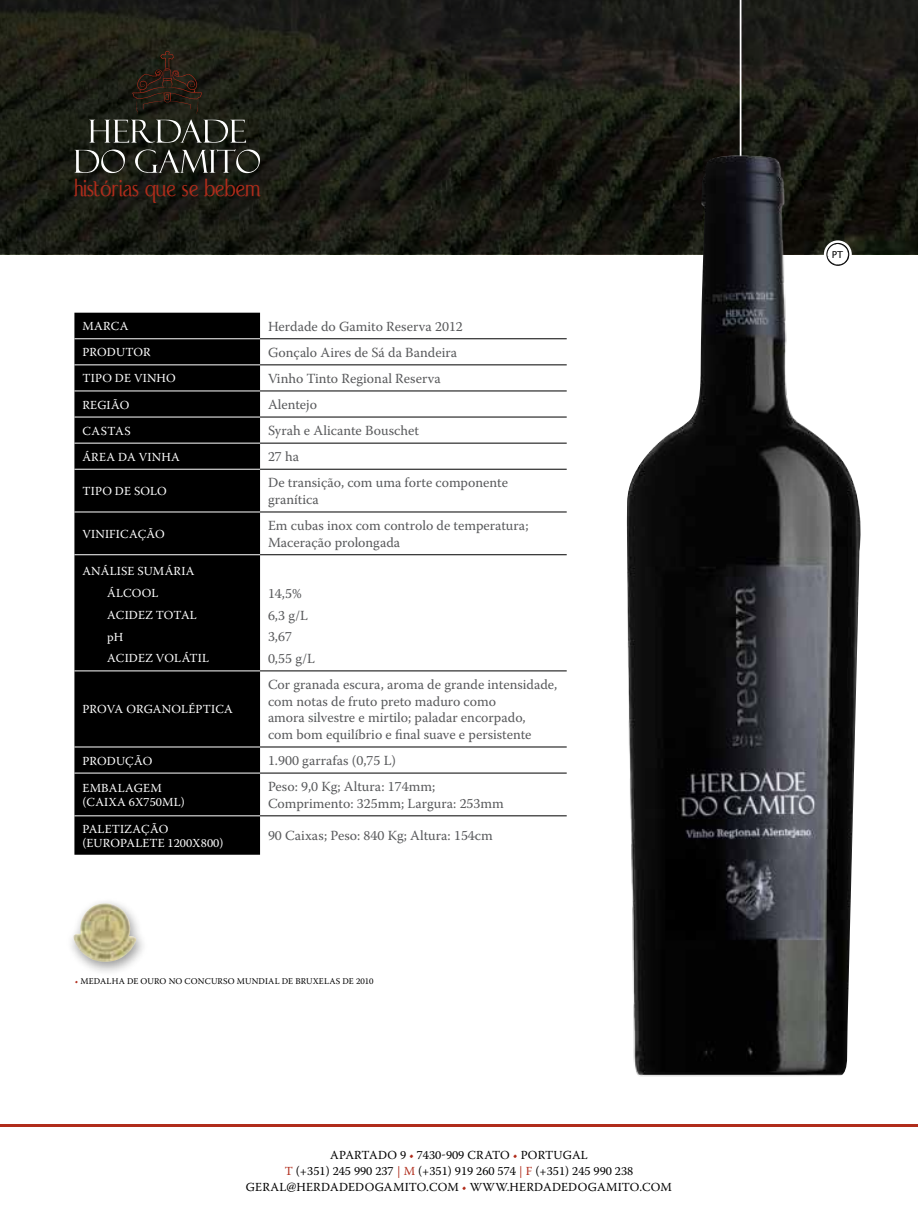
<style>
.page{position:relative;width:918px;height:1216px;background:#fff}
.page>*{position:absolute;margin:0;border:0;box-sizing:border-box;transform-origin:0 0}
.t1{font:26.43px "Port Credit";color:#b02c1b}
.t2{font:13.83px/16.6px "Warnock Pro";color:#58595b}
.t3{font:12.25px/14px "Warnock Pro";letter-spacing:.015em;color:#fff}
.t4{font:12.25px "Warnock Pro";color:#000}
.t5{font:12.25px "Warnock Pro";letter-spacing:.02em;color:#000}
.t6{font:9.45px "Lucida Grande";color:#000}
.t7{font:8.75px "Warnock Pro";letter-spacing:.015em;color:#000}
.s1{color:#b02c1b}
</style>
<div class="page">
<img style="left:0;top:0;width:918px;height:253px">
<svg style="left:74px;top:149px;width:51px;height:24px"></svg>
<svg style="left:135px;top:149px;width:125px;height:24px;background:#474842"></svg>
<svg style="left:89px;top:51px;width:157px;height:92px;background:#2b2b22"></svg>
<hr style="left:0;top:1124px;width:918px;height:2px;background:#b02c1b">
<hr style="left:739px;top:0;width:2px;height:182px;background:#fff">
<div style="left:74px;top:313px;width:186px;height:541px;background:#000"></div>
<hr style="left:74px;top:338px;width:186px;height:1px;background:#fff">
<hr style="left:74px;top:364px;width:186px;height:1px;background:#fff">
<hr style="left:74px;top:390px;width:186px;height:1px;background:#fff">
<hr style="left:74px;top:416px;width:186px;height:1px;background:#fff">
<hr style="left:74px;top:442px;width:186px;height:1px;background:#fff">
<hr style="left:74px;top:468px;width:186px;height:1px;background:#fff">
<hr style="left:74px;top:511px;width:186px;height:1px;background:#fff">
<hr style="left:74px;top:554px;width:186px;height:1px;background:#fff">
<hr style="left:74px;top:670px;width:186px;height:1px;background:#fff">
<hr style="left:74px;top:746px;width:186px;height:1px;background:#fff">
<hr style="left:74px;top:772px;width:186px;height:1px;background:#fff">
<hr style="left:74px;top:815px;width:186px;height:1px;background:#fff">
<hr style="left:260px;top:338px;width:307px;height:1px;background:#000">
<hr style="left:260px;top:364px;width:307px;height:1px;background:#000">
<hr style="left:260px;top:390px;width:307px;height:1px;background:#000">
<hr style="left:260px;top:416px;width:307px;height:1px;background:#000">
<hr style="left:260px;top:442px;width:307px;height:1px;background:#000">
<hr style="left:260px;top:468px;width:307px;height:1px;background:#000">
<hr style="left:260px;top:511px;width:307px;height:1px;background:#000">
<hr style="left:260px;top:554px;width:307px;height:1px;background:#000">
<hr style="left:260px;top:670px;width:307px;height:1px;background:#000">
<hr style="left:260px;top:746px;width:307px;height:1px;background:#000">
<hr style="left:260px;top:772px;width:307px;height:1px;background:#000">
<hr style="left:260px;top:815px;width:307px;height:1px;background:#000">
<div style="left:66px;top:897px;width:83px;height:79px;background:#000;opacity:.4"></div>
<img style="left:73px;top:903px;width:63px;height:58px">
<img style="left:626px;top:155px;width:242px;height:922px">
<svg style="left:824px;top:240px;width:28px;height:28px"></svg>
<svg style="left:827px;top:243px;width:22px;height:23px"></svg>
<h1 class="t1" style="left:74px;top:175px;width:187px">histórias que se bebem</h1>
<p class="t3" style="left:82px;top:319px;width:47px">MARCA</p>
<p class="t2" style="left:268px;top:318px;width:196px">Herdade do Gamito Reserva 2012</p>
<p class="t3" style="left:82px;top:345px;width:70px">Produtor</p>
<p class="t2" style="left:268px;top:344px;width:191px">Gonçalo Aires de Sá da Bandeira</p>
<p class="t3" style="left:82px;top:371px;width:92px">tipo de vinho</p>
<p class="t2" style="left:268px;top:370px;width:174px">Vinho Tinto Regional Reserva</p>
<p class="t3" style="left:82px;top:397px;width:48px">RegiÃO</p>
<p class="t2" style="left:268px;top:396px;width:51px">Alentejo</p>
<p class="t3" style="left:82px;top:423px;width:50px">castas</p>
<p class="t2" style="left:268px;top:422px;width:153px">Syrah e Alicante Bouschet</p>
<p class="t3" style="left:82px;top:449px;width:99px">Área da vinha</p>
<p class="t2" style="left:268px;top:448px;width:33px">27 ha</p>
<p class="t3" style="left:82px;top:484px;width:83px">tipo de solo</p>
<p class="t2" style="left:268px;top:474px;width:241px">De transição, com uma forte componente granítica</p>
<p class="t3" style="left:82px;top:526px;width:74px">vinificação</p>
<p class="t2" style="left:268px;top:517px;width:262px">Em cubas inox com controlo de temperatura;<br>Maceração prolongada</p>
<p class="t3" style="left:107px;top:559px;width:89px;line-height:22.6px;text-indent:-25px">Análise sumária<br>Álcoo</p>
<p class="t3" style="left:152px;top:586px;width:8px">l</p>
<p class="t2" style="left:268px;top:585px;width:35px">14,5%</p>
<p class="t3" style="left:107px;top:608px;width:91px">acidez total</p>
<p class="t2" style="left:268px;top:606px;width:41px">6,3 g/L</p>
<p class="t3" style="left:107px;top:629px;width:17px">pH</p>
<p class="t2" style="left:268px;top:628px;width:26px">3,67</p>
<p class="t3" style="left:107px;top:651px;width:103px">acidez volátil</p>
<p class="t2" style="left:268px;top:650px;width:48px">0,55 g/L</p>
<p class="t3" style="left:82px;top:702px;width:152px">prova organoléptica</p>
<p class="t2" style="left:268px;top:676px;width:291px">Cor granada escura, aroma de grande intensidade, com notas de fruto preto maduro como<br>amora silvestre e mirtilo; paladar encorpado,<br>com bom equilíbrio e final suave e persistente</p>
<p class="t3" style="left:82px;top:753px;width:62px">produção</p>
<p class="t2" style="left:268px;top:752px;width:130px">1.900 garrafas (0,75 L)</p>
<p class="t3" style="left:82px;top:780px;width:104px">embalagem (caixa 6x750ml)</p>
<p class="t2" style="left:268px;top:778px;width:237px">Peso: 9,0 Kg; Altura: 174mm;<br>Comprimento: 325mm; Largura: 253mm</p>
<p class="t3" style="left:82px;top:821px;width:142px">Paletização (europalete 1200x800)</p>
<p class="t2" style="left:268px;top:827px;width:226px">90 Caixas; Peso: 840 Kg; Altura: 154cm</p>
<p class="t7" style="left:75px;top:975px;width:300px"><span class="s1">•</span> Medalha de Ouro no Concurso Mundial de Bruxelas de 2010</p>
<p class="t4" style="left:330px;top:1147px;width:155px">Apartado 9 <span class="s1">•</span> 7430-909 CRAT</p>
<p class="t4" style="left:500px;top:1147px;width:47px">O <span class="s1">•</span> PORTU</p>
<p class="t4" style="left:563px;top:1147px;width:18px">GAL</p>
<p class="t4" style="left:285px;top:1163px;width:350px"><span class="s1">T</span> (+351) 245 990 237 <span class="s1">| M</span> (+351) 919 260 574 <span class="s1">| F</span> (+351) 245 990 238</p>
<p class="t5" style="left:246px;top:1179px;width:194px">geral@herdadedogamito.com</p>
<p class="t5" style="left:462px;top:1179px;width:191px"><span class="s1">•</span> www.herdadedogamito.com</p>
<p class="t6" style="left:832px;top:249px;width:13px">PT</p>
</div>
